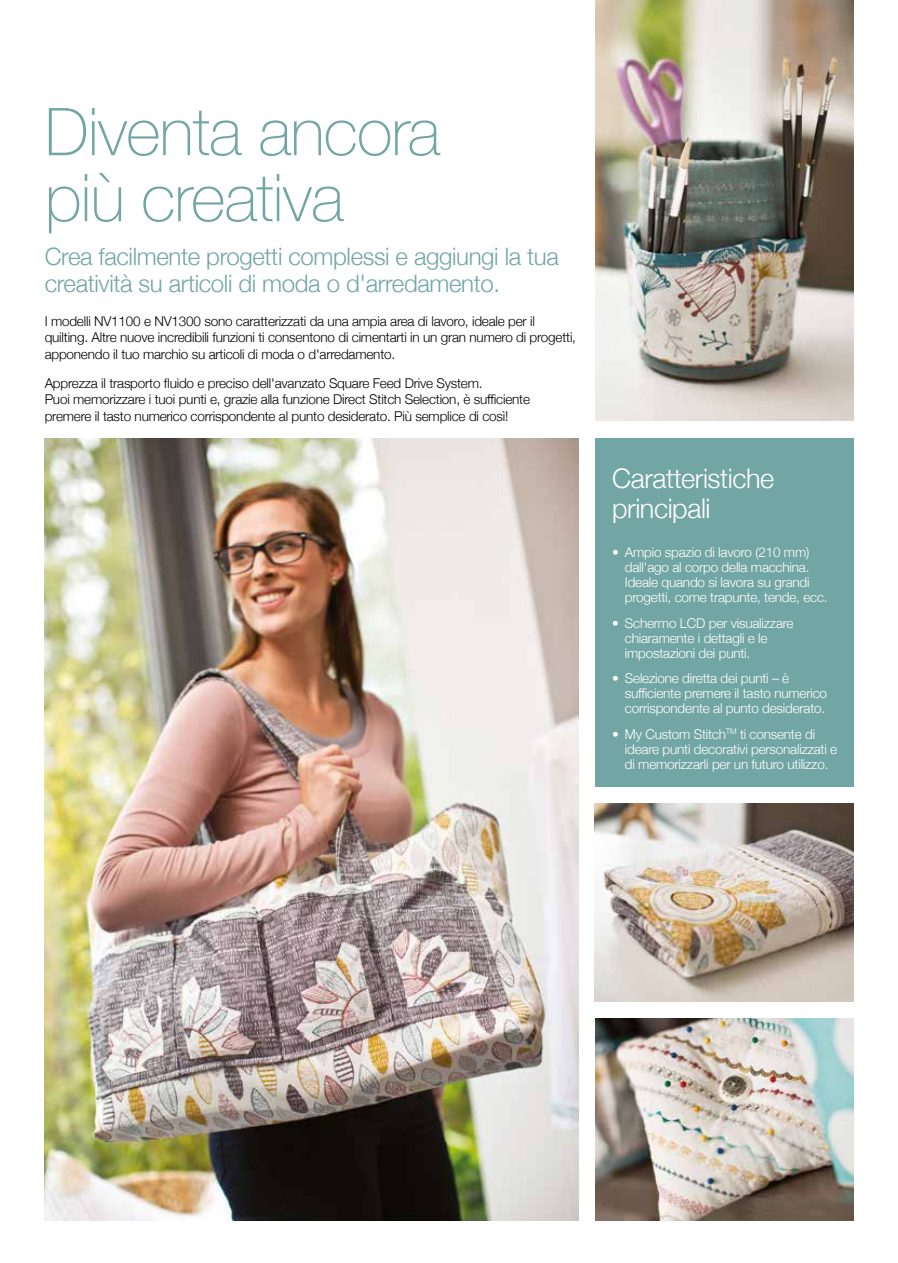
<style>
.page{position:relative;width:898px;height:1263px;background:#fff}
.page>*{position:absolute;margin:0;border:0;box-sizing:border-box;transform-origin:0 0}
.t1{font:100 66px/66px "Helvetica Neue";letter-spacing:-.015em;color:#72a6a4}
.t2{font:300 27px/30px "Helvetica Neue";letter-spacing:-.015em;color:#fff}
.t3{font:300 24px/27px "Helvetica Neue";letter-spacing:-.015em;color:#72a6a4}
.t4{font:300 13.5px/16.5px "Helvetica Neue";letter-spacing:-.015em;color:#000}
.t5{font:300 13.5px/15px "Helvetica Neue";letter-spacing:-.015em;color:#fff}
</style>
<div class="page">
<img style="left:45px;top:438px;width:533px;height:782px">
<div style="left:595px;top:438px;width:258px;height:349px;background:#72a6a4"></div>
<img style="left:595px;top:0;width:257px;height:421px">
<img style="left:595px;top:1019px;width:258px;height:201px">
<img style="left:594px;top:804px;width:258px;height:198px">
<h1 class="t1" style="left:45px;top:97px;width:397px">Diventa ancora più creativa</h1>
<h3 class="t3" style="left:45px;top:242px;width:515px">Crea facilmente progetti complessi e aggiungi la tua creatività su articoli di moda o d'arredamento.</h3>
<p class="t4" style="left:45px;top:312px;width:532px">I modelli NV1100 e NV1300 sono caratterizzati da una ampia area di lavoro, ideale per il quilting. Altre nuove incredibili funzioni ti consentono di cimentarti in un gran numero di progetti, apponendo il tuo marchio su articoli di moda o d'arredamento.</p>
<p class="t4" style="left:45px;top:374px;width:486px">Apprezza il trasporto fluido e preciso dell'avanzato Square Feed Drive System.<br>Puoi memorizzare i tuoi punti e, grazie alla funzione Direct Stitch Selection, è sufficiente premere il tasto numerico corrispondente al punto desiderato. Più semplice di così!</p>
<h2 class="t2" style="left:612px;top:462px;width:163px">Caratteristiche principali</h2>
<p class="t5" style="left:624px;top:544px;width:204px;text-indent:-13px">• Ampio spazio di lavoro (210 mm) dall'ago al corpo della macchina.<br>Ideale quando si lavora su grandi progetti, come trapunte, tende, ecc.</p>
<p class="t5" style="left:624px;top:615px;width:170px;text-indent:-13px">• Schermo LCD per visualizzare chiaramente i dettagli e le impostazioni dei punti.</p>
<p class="t5" style="left:624px;top:670px;width:203px;text-indent:-13px">• Selezione diretta dei punti – è sufficiente premere il tasto numerico corrispondente al punto desiderato.</p>
<p class="t5" style="left:624px;top:726px;width:214px;text-indent:-13px">• My Custom Stitch<sup>TM</sup> ti consente di ideare punti decorativi personalizzati e di memorizzarli per un futuro utilizzo.</p>
</div>
